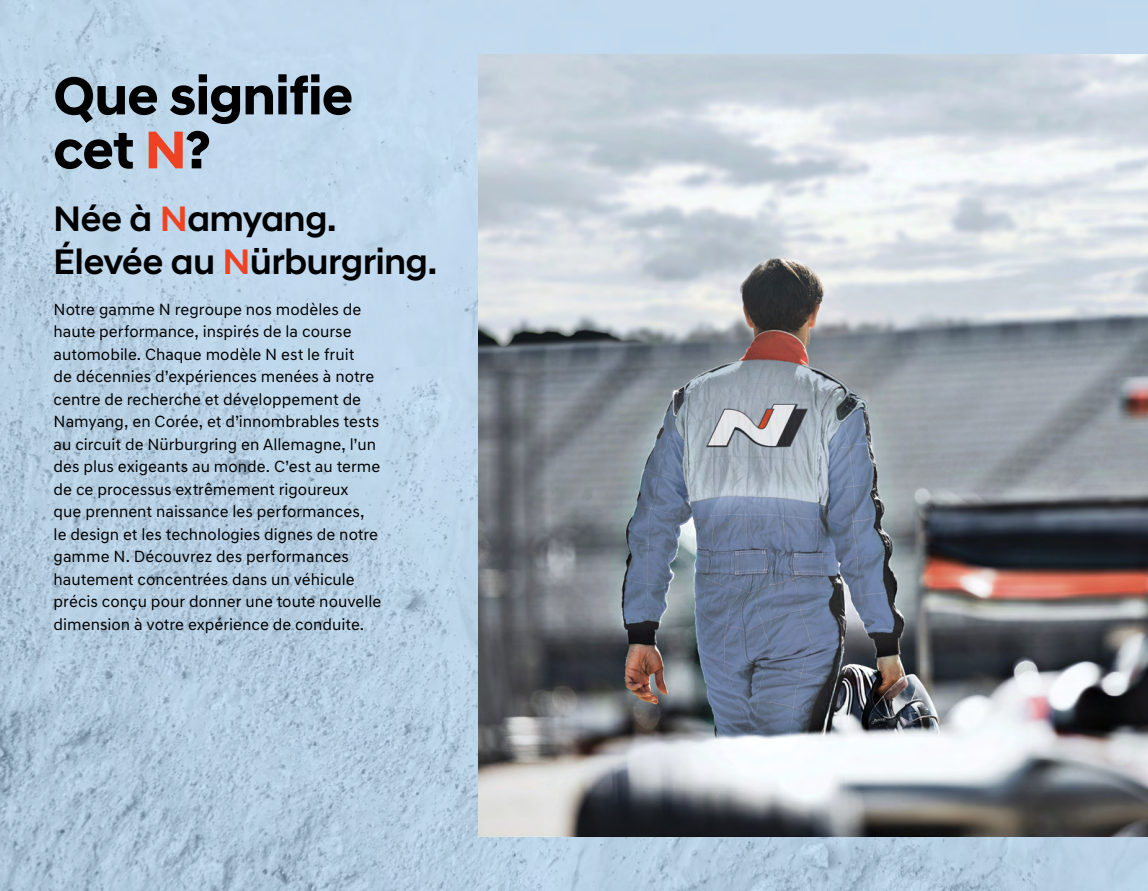
<style>
.page{position:relative;width:1148px;height:891px;background:#fff}
.page>*{position:absolute;margin:0;border:0;box-sizing:border-box;transform-origin:0 0}
.t1{font:700 54px/54px "Hyundai Sans Head";letter-spacing:-.005em;color:#000}
.t2{font:500 36px/43.2px "Hyundai Sans Head";letter-spacing:-.005em;color:#000}
.t3{font:16.5px/22.5px "Hyundai Sans Text";color:#000}
.s1{color:#ef4123}
</style>
<div class="page">
<img style="left:0;top:0;width:1147px;height:891px">
<img style="left:478px;top:54px;width:670px;height:783px">
<h1 class="t1" style="left:54px;top:69px;width:301px">Que signifie cet <span class="s1">N</span>?</h1>
<h2 class="t2" style="left:54px;top:197px;width:385px">Née à <span class="s1">N</span>amyang.<br>Élevée au <span class="s1">N</span>ürburgring.</h2>
<p class="t3" style="left:54px;top:298px;width:329px">Notre gamme N regroupe nos modèles de haute performance, inspirés de la course automobile. Chaque modèle N est le fruit<br>de décennies d’expériences menées à notre centre de recherche et développement de Namyang, en Corée, et d’innombrables tests au circuit de Nürburgring en Allemagne, l’un des plus exigeants au monde. C’est au terme de ce processus extrêmement rigoureux<br>que prennent naissance les performances, le design et les technologies dignes de notre gamme N. Découvrez des performances hautement concentrées dans un véhicule précis conçu pour donner une toute nouvelle dimension à votre expérience de conduite.</p>
</div>
